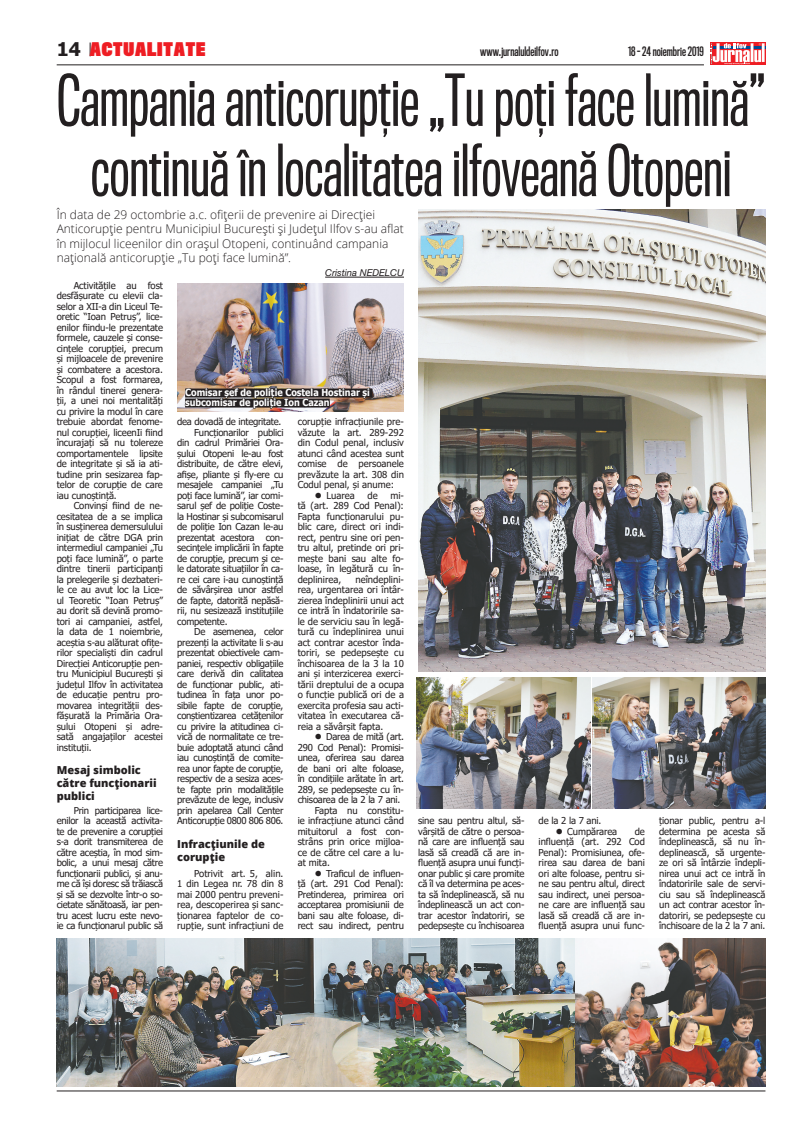
<style>
.page{position:relative;width:808px;height:1134px;background:#fff}
.page>*{position:absolute;margin:0;border:0;box-sizing:border-box;transform-origin:0 0}
.t1{font:65.8px/70.2px "Titling Gothic FB Comp";color:#231f20;text-align:center}
.t2{font:900 17.3px "Titling Gothic FB Comp";letter-spacing:.05em;color:#ee1d23}
.t3{font:300 12px/14.4px "Open Sans";color:#231f20}
.t4{font:600 12px "Titling Gothic FB Comp";color:#231f20}
.t5{font:800 11px/13px "Open Sans";color:#231f20}
.t6{font:700 10px/10px "Tahoma";color:#fff;scale:.9 1}
.t7{font:9.5px/10.5px "Tahoma";letter-spacing:-.02em;color:#231f20;text-align:justify}
.t8{font:9.5px "Tahoma";color:#231f20}
.t9{font:italic 9.5px "Helvetica Neue";color:#231f20}
.s1{font-family:"Tahoma";font-weight:700;font-size:18.8px;color:#231f20}
</style>
<div class="page">
<div style="left:710px;top:43px;width:55px;height:22px;background:#ee1d23"></div>
<svg style="left:710px;top:43px;width:55px;height:21px"></svg>
<hr style="left:57px;top:64px;width:647px;height:1px;background:#231f20">
<hr style="left:57px;top:1090px;width:708px;height:1px;background:#231f20">
<svg style="left:90px;top:43px;width:1px;height:13px"></svg>
<hr style="left:325px;top:277px;width:79px;height:1px;background:#231f20">
<img style="left:418px;top:210px;width:347px;height:462px">
<img style="left:57px;top:939px;width:708px;height:148px">
<img style="left:177px;top:284px;width:227px;height:127px">
<img style="left:416px;top:677px;width:175px;height:131px">
<img style="left:593px;top:677px;width:172px;height:131px">
<div style="left:185px;top:388px;width:188px;height:9px;background:#231f20"></div>
<svg style="left:184px;top:387px;width:186px;height:23px"></svg>
<h2 class="t2" style="left:57px;top:38px;width:150px"><span class="s1">14</span> ACTUALITATE</h2>
<p class="t4" style="left:480px;top:45px;width:80px">www.jurnaluldeilfov.ro</p>
<p class="t4" style="left:628px;top:45px;width:77px">18 - 24 noiembrie 2019</p>
<h1 class="t1" style="left:57px;top:66px;width:710px">Campania anticorupţie „Tu poţi face lumină” continuă în localitatea ilfoveană Otopeni</h1>
<p class="t3" style="left:57px;top:207px;width:349px">În data de 29 octombrie a.c. ofiţerii de prevenire ai Direcţiei Anticorupţie pentru Municipiul Bucureşti şi Judeţul Ilfov s-au aflat în mijlocul liceenilor din oraşul Otopeni, continuând campania naţională anticorupție „Tu poți face lumină”.</p>
<p class="t9" style="left:325px;top:266px;width:80px">CRISTINA NEDELCU</p>
<p class="t7" style="left:57px;top:281px;width:108px;text-indent:17px">Activităţile au fost desfăşurate cu elevii cla&shy;selor a XII-a din Liceul Te&shy;oretic “Ioan Petruș”, lice&shy;enilor fiindu-le prezentate formele, cauzele şi conse&shy;cinţele corupţiei, precum şi mijloacele de prevenire şi combatere a acestora.<br>Scopul a fost formarea, în rândul tinerei genera&shy;ţii, a unei noi mentalități cu privire la modul în care trebuie abordat fenome&shy;nul corupției, liceenIi fiind încurajați să nu tolereze comportamentele lipsite de integritate și să ia ati&shy;tudine prin sesizarea fap&shy;telor de corupție de care iau cunoștință.</p>
<p class="t7" style="left:57px;top:501px;width:108px;text-indent:17px">Convinși fiind de ne&shy;cesitatea de a se implica în susținerea demersulului inițiat de către DGA prin intermediul campaniei „Tu poți face lumină”, o parte dintre tinerii participanţi la prelegerile şi dezbateri&shy;le ce au avut loc la Lice&shy;ul Teoretic “Ioan Petruș” au dorit să devină promo&shy;tori ai campaniei, astfel, la data de 1 noiembrie, aceștia s-au alăturat ofiţe&shy;rilor specialiști din cadrul Direcției Anticorupție pen&shy;tru Municipiul București și județul Ilfov în activitatea de educație pentru pro&shy;movarea integrității des&shy;făşurată la Primăria Ora&shy;şului Otopeni și adre&shy;sată angajaților acestei instituții.</p>
<p class="t5" style="left:57px;top:763px;width:102px">Mesaj simbolic către funcționarii publici</p>
<p class="t7" style="left:57px;top:806px;width:108px;text-indent:17px">Prin participarea lice&shy;enilor la această activita&shy;te de prevenire a corupției s-a dorit transmiterea de către aceștia, în mod sim&shy;bolic, a unui mesaj către funcționarii publici, și anu&shy;me că își doresc să trăiască și să se dezvolte într-o so&shy;cietate sănătoasă, iar pen&shy;tru acest lucru este nevo&shy;ie ca funcționarul public să</p>
<p class="t6" style="left:185px;top:388px;width:207px">Comisar șef de poliție Costela Hostinar și subcomisar de poliție Ion Cazan</p>
<p class="t7" style="left:177px;top:417px;width:106px">dea dovadă de integritate.</p>
<p class="t7" style="left:194px;top:428px;width:91px">Funcţionarilor publici</p>
<p class="t7" style="left:177px;top:438px;width:107px">din cadrul Primăriei Ora-</p>
<p class="t7" style="left:177px;top:449px;width:108px">șului Otopeni le-au fost</p>
<p class="t7" style="left:177px;top:459px;width:108px">distribuite, de către elevi,</p>
<p class="t7" style="left:177px;top:470px;width:108px">afișe, pliante și fly-ere cu</p>
<p class="t7" style="left:177px;top:480px;width:108px">mesajele campaniei „Tu</p>
<p class="t7" style="left:177px;top:491px;width:108px">poți face lumină”, iar comi-</p>
<p class="t7" style="left:177px;top:501px;width:108px">sarul șef de poliție Coste-</p>
<p class="t7" style="left:177px;top:512px;width:108px">la Hostinar și subcomisarul</p>
<p class="t7" style="left:177px;top:522px;width:108px">de poliție Ion Cazan le-au</p>
<p class="t7" style="left:177px;top:533px;width:108px">prezentat acestora con-</p>
<p class="t7" style="left:177px;top:543px;width:108px">secinţele implicării în fapte</p>
<p class="t7" style="left:177px;top:554px;width:108px">de corupţie, precum și ce-</p>
<p class="t7" style="left:177px;top:564px;width:108px">le datorate situațiilor în ca-</p>
<p class="t7" style="left:177px;top:575px;width:108px">re cei care i-au cunoștință</p>
<p class="t7" style="left:177px;top:585px;width:108px">de săvârșirea unor astfel</p>
<p class="t7" style="left:177px;top:596px;width:108px">de fapte, datorită nepăsă-</p>
<p class="t7" style="left:177px;top:606px;width:108px">rii, nu sesizează instituțiile</p>
<p class="t7" style="left:177px;top:617px;width:52px">competente.</p>
<p class="t7" style="left:194px;top:627px;width:91px">De asemenea, celor</p>
<p class="t7" style="left:177px;top:638px;width:108px">prezenți la activitate li s-au</p>
<p class="t7" style="left:177px;top:648px;width:108px">prezentat obiectivele cam-</p>
<p class="t7" style="left:177px;top:659px;width:108px">paniei, respectiv obligațiile</p>
<p class="t7" style="left:177px;top:669px;width:108px">care derivă din calitatea</p>
<p class="t7" style="left:177px;top:680px;width:108px">de funcționar public, ati-</p>
<p class="t7" style="left:177px;top:690px;width:108px">tudinea în fața unor po-</p>
<p class="t7" style="left:177px;top:701px;width:108px">sibile fapte de corupție,</p>
<p class="t7" style="left:177px;top:711px;width:108px">conștientizarea cetățenilor</p>
<p class="t7" style="left:177px;top:722px;width:108px">cu privire la atitudinea ci-</p>
<p class="t7" style="left:177px;top:732px;width:108px">vică de normalitate ce tre-</p>
<p class="t7" style="left:177px;top:743px;width:108px">buie adoptată atunci când</p>
<p class="t7" style="left:177px;top:753px;width:108px">iau cunoștință de comite-</p>
<p class="t7" style="left:177px;top:764px;width:108px">rea unor fapte de corupție,</p>
<p class="t7" style="left:177px;top:774px;width:108px">respectiv de a sesiza aces-</p>
<p class="t7" style="left:177px;top:785px;width:108px">te fapte prin modalitățile</p>
<p class="t7" style="left:177px;top:795px;width:108px">prevăzute de lege, inclusiv</p>
<p class="t7" style="left:177px;top:806px;width:108px">prin apelarea Call Center</p>
<p class="t7" style="left:177px;top:816px;width:108px">Anticorupție 0800 806 806.</p>
<p class="t5" style="left:177px;top:837px;width:89px">Infracțiunile de corupție</p>
<p class="t7" style="left:177px;top:869px;width:108px;text-indent:17px">Potrivit art. 5, alin.<br>1 din Legea nr. 78 din 8 mai 2000 pentru preveni&shy;rea, descoperirea şi sanc&shy;ţionarea faptelor de co&shy;rupţie, sunt infracţiuni de</p>
<p class="t7" style="left:298px;top:417px;width:108px">corupţie infracţiunile pre&shy;văzute la art. 289-292 din Codul penal, inclusiv atunci când acestea sunt comise de persoanele prevăzute la art. 308 din Codul penal, și anume:</p>
<p class="t7" style="left:315px;top:491px;width:42px">● Luarea</p>
<p class="t7" style="left:367px;top:491px;width:12px">de</p>
<p class="t7" style="left:298px;top:491px;width:108px;text-indent:93px">mi&shy;tă (art. 289 Cod Penal):<br>Fapta funcţionarului pu&shy;blic care, direct ori indi&shy;rect, pentru sine ori pen&shy;tru altul, pretinde ori pri&shy;meşte bani sau alte fo&shy;loase, în legătură cu în&shy;deplinirea,</p>
<p class="t7" style="left:298px;top:575px;width:108px;text-indent:58px">neîndeplini&shy;rea, urgentarea ori întâr&shy;zierea îndeplinirii unui act ce intră în îndatoririle sa&shy;le de serviciu sau în legă&shy;tură cu îndeplinirea unui act contrar acestor înda&shy;toriri, se pedepseşte cu închisoarea de la 3 la 10 ani şi interzicerea exerci&shy;tării dreptului de a ocupa o funcţie publică ori de a exercita profesia sau acti&shy;vitatea în executarea că&shy;reia a săvârşit fapta.</p>
<p class="t7" style="left:315px;top:732px;width:91px">● Darea de mită (art.</p>
<p class="t7" style="left:298px;top:743px;width:108px">290 Cod Penal): Promisi-</p>
<p class="t7" style="left:298px;top:753px;width:108px">unea, oferirea sau darea</p>
<p class="t7" style="left:298px;top:764px;width:108px">de bani ori alte foloase,</p>
<p class="t7" style="left:298px;top:774px;width:108px">în condiţiile arătate în art.</p>
<p class="t7" style="left:298px;top:785px;width:108px">289, se pedepseşte cu în-</p>
<p class="t7" style="left:298px;top:795px;width:104px">chisoarea de la 2 la 7 ani.</p>
<p class="t8" style="left:315px;top:804px;width:91px">Fapta nu constitu-</p>
<p class="t8" style="left:298px;top:814px;width:108px">ie infracțiune atunci când</p>
<p class="t8" style="left:298px;top:825px;width:108px">mituitorul a fost con-</p>
<p class="t8" style="left:298px;top:835px;width:108px">strâns prin orice mijloa-</p>
<p class="t8" style="left:298px;top:846px;width:108px">ce de către cel care a lu-</p>
<p class="t7" style="left:298px;top:858px;width:34px">at mita.</p>
<p class="t7" style="left:298px;top:869px;width:108px;text-indent:17px">● Traficul de influen&shy;ţă (art. 291 Cod Penal):<br>Pretinderea, primirea ori acceptarea promisiunii de bani sau alte foloase, di&shy;rect sau indirect, pentru</p>
<p class="t7" style="left:418px;top:816px;width:108px">sine sau pentru altul, să&shy;vârşită de către o persoa&shy;nă care are influenţă sau lasă să creadă că are in&shy;fluenţă asupra unui funcţi&shy;onar public şi care promite că îl va determina pe aces&shy;ta să îndeplinească, să nu îndeplinească un act con&shy;trar acestor îndatoriri, se pedepseşte cu închisoarea</p>
<p class="t7" style="left:539px;top:816px;width:64px">de la 2 la 7 ani.</p>
<p class="t7" style="left:539px;top:827px;width:108px;text-indent:96px">de influență (art. 292 Cod Penal): Promisiunea, ofe&shy;rirea sau darea de bani ori alte foloase, pentru si&shy;ne sau pentru altul, direct sau indirect, unei persoa&shy;ne care are influenţă sau lasă să creadă că are in&shy;fluenţă asupra unui func-</p>
<p class="t7" style="left:659px;top:816px;width:108px">ţionar public, pentru a-l determina pe acesta să îndeplinească, să nu în&shy;deplinească, să urgente&shy;ze ori să întârzie îndepli&shy;nirea unui act ce intră în îndatoririle sale de servi&shy;ciu sau să îndeplinească un act contrar acestor în&shy;datoriri, se pedepseşte cu închisoare de la 2 la 7 ani.</p>
<p class="t7" style="left:556px;top:827px;width:63px">● Cumpărarea</p>
</div>
